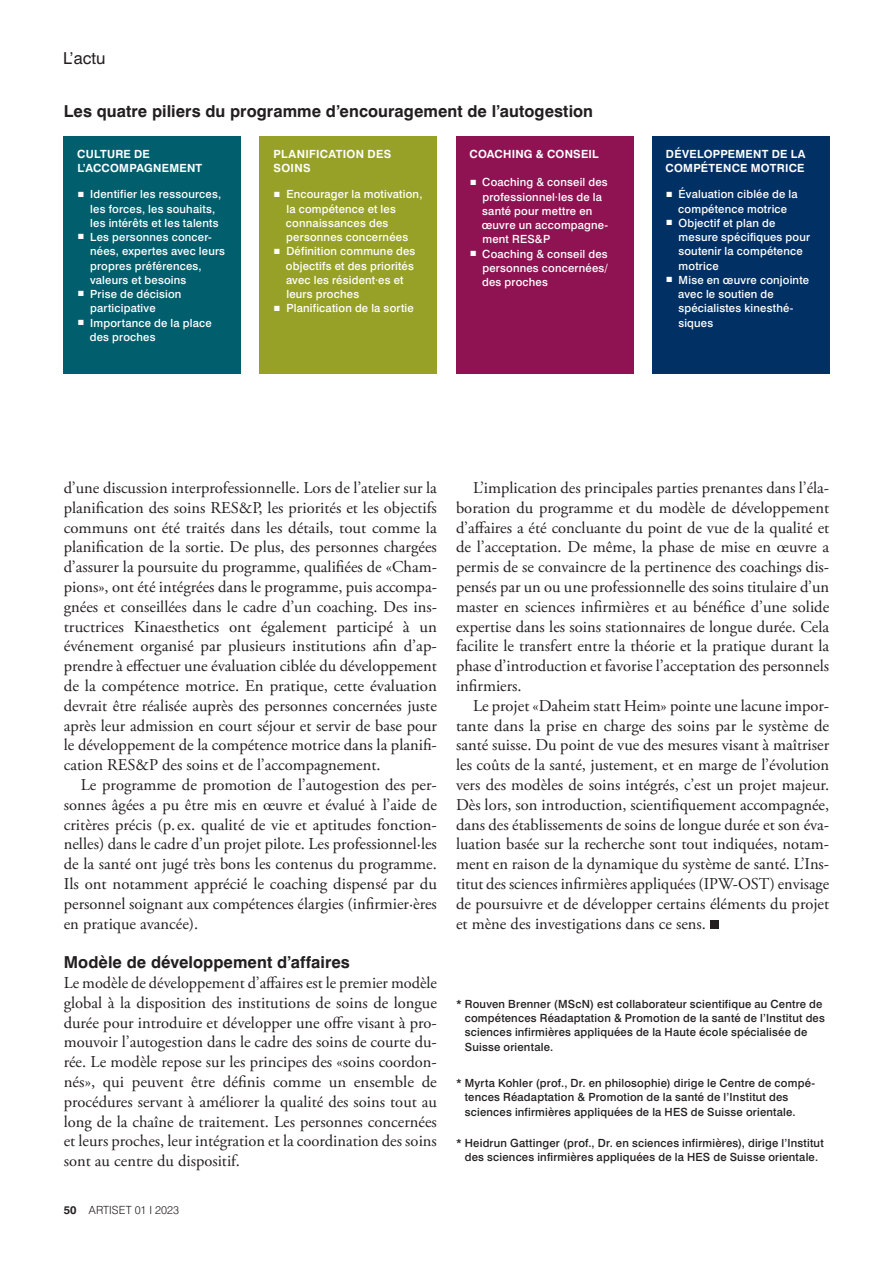
<style>
.page{position:relative;width:893px;height:1263px;background:#fff}
.page>*{position:absolute;margin:0;border:0;box-sizing:border-box;transform-origin:0 0}
.t1{font:16.5px/19.8px "Adobe Garamond Pro";color:#231f20;text-align:justify}
.t2{font:700 16.5px "Swiss 721 BT";letter-spacing:.005em;color:#231f20}
.t3{font:16.5px "Swiss 721 BT";color:#231f20}
.t4{font:500 11.25px/14.2px "Swiss 721 BT";letter-spacing:.02em;color:#fff}
.t5{font:500 11.25px/14.2px "Swiss 721 BT";letter-spacing:.015em;color:#231f20}
.t6{font:700 11.25px/14.2px "Swiss 721 BT";letter-spacing:.02em;color:#fff}
.t7{font:300 11.25px "Swiss 721 BT";color:#231f20}
.s1{font-weight:700}
</style>
<div class="page">
<div style="left:64px;top:137px;width:177px;height:237px;background:#005e6d"></div>
<div style="left:260px;top:137px;width:177px;height:237px;background:#97a128"></div>
<div style="left:456px;top:137px;width:177px;height:237px;background:#8f1252"></div>
<div style="left:652px;top:137px;width:177px;height:237px;background:#003064"></div>
<div style="left:710px;top:920px;width:9px;height:9px;background:#231f20"></div>
<p class="t3" style="left:63px;top:48px;width:44px">L’actu</p>
<p class="t2" style="left:64px;top:101px;width:531px">Les quatre piliers du programme d’encouragement de l’autogestion</p>
<p class="t6" style="left:77px;top:147px;width:127px">CULTURE DE<br>L’ACCOMPAGNEMENT</p>
<p class="t4" style="left:90px;top:187px;width:132px;text-indent:-12px">■ Identifier les ressources, les forces, les souhaits, les intérêts et les talents</p>
<p class="t4" style="left:90px;top:230px;width:137px;text-indent:-12px">■ Les personnes concer&shy;nées, expertes avec leurs propres préférences, valeurs et besoins</p>
<p class="t4" style="left:90px;top:287px;width:93px;text-indent:-12px">■ Prise de décision participative</p>
<p class="t4" style="left:90px;top:315px;width:123px;text-indent:-12px">■ Importance de la place des proches</p>
<p class="t6" style="left:274px;top:147px;width:119px">PLANIFICATION DES<br>SOINS</p>
<p class="t4" style="left:286px;top:187px;width:138px;text-indent:-12px">■ Encourager la motivation, la compétence et les connaissances des personnes concernées</p>
<p class="t4" style="left:286px;top:244px;width:131px;text-indent:-12px">■ Définition commune des objectifs et des priorités avec les résident·es et leurs proches</p>
<p class="t4" style="left:274px;top:301px;width:141px">■ Planification de la sortie</p>
<p class="t6" style="left:469px;top:147px;width:131px">COACHING &amp; CONSEIL</p>
<p class="t4" style="left:482px;top:175px;width:128px;text-indent:-11px">■ Coaching &amp; conseil des professionnel·les de la santé pour mettre en œuvre un accompagne&shy;ment RES&amp;P</p>
<p class="t4" style="left:482px;top:246px;width:127px;text-align:justify;text-indent:-12px">■ Coaching &amp; conseil des personnes concernées/ des proches</p>
<p class="t6" style="left:666px;top:147px;width:141px">DÉVELOPPEMENT DE LA<br>COMPÉTENCE MOTRICE</p>
<p class="t4" style="left:666px;top:187px;width:133px;text-align:center">■ Évaluation ciblée de la compétence motrice</p>
<p class="t4" style="left:678px;top:216px;width:133px;text-indent:-12px">■ Objectif et plan de mesure spécifiques pour soutenir la compétence motrice</p>
<p class="t4" style="left:678px;top:273px;width:132px;text-indent:-12px">■ Mise en œuvre conjointe avec le soutien de spécialistes kinesthé&shy;siques</p>
<p class="t1" style="left:64px;top:478px;width:375px">d’une discussion interprofessionnelle. Lors de l’atelier sur la planification des soins RES&amp;P, les priorités et les objectifs communs ont été traités dans les détails, tout comme la planification de la sortie. De plus, des personnes chargées d’assurer la poursuite du programme, qualifiées de «Cham&shy;pions», ont été intégrées dans le programme, puis accompa&shy;gnées et conseillées dans le cadre d’un coaching. Des ins&shy;tructrices Kinaesthetics ont également participé à un événement organisé par plusieurs institutions afin d’ap&shy;prendre à effectuer une évaluation ciblée du développement de la compétence motrice. En pratique, cette évaluation devrait être réalisée auprès des personnes concernées juste après leur admission en court séjour et servir de base pour le développement de la compétence motrice dans la planifi&shy;cation RES&amp;P des soins et de l’accompagnement.</p>
<p class="t1" style="left:64px;top:775px;width:375px;text-indent:17px">Le programme de promotion de l’autogestion des per&shy;sonnes âgées a pu être mis en œuvre et évalué à l’aide de critères précis (p.ex. qualité de vie et aptitudes fonction&shy;nelles) dans le cadre d’un projet pilote. Les professionnel∙les de la santé ont jugé très bons les contenus du programme.<br>Ils ont notamment apprécié le coaching dispensé par du personnel soignant aux compétences élargies (infirmier·ères en pratique avancée).</p>
<p class="t2" style="left:64px;top:952px;width:288px">Modèle de développement d’affaires</p>
<p class="t1" style="left:64px;top:973px;width:375px">Le modèle de développement d’affaires est le premier modèle global à la disposition des institutions de soins de longue durée pour introduire et développer une offre visant à pro&shy;mouvoir l’autogestion dans le cadre des soins de courte du&shy;rée. Le modèle repose sur les principes des «soins coordon&shy;nés», qui peuvent être définis comme un ensemble de procédures servant à améliorer la qualité des soins tout au long de la chaîne de traitement. Les personnes concernées et leurs proches, leur intégration et la coordination des soins sont au centre du dispositif.</p>
<p class="t7" style="left:64px;top:1203px;width:117px"><span class="s1">50</span> ARTISET 01 I 2023</p>
<p class="t1" style="left:456px;top:478px;width:375px;text-indent:17px">L’implication des principales parties prenantes dans l’éla&shy;boration du programme et du modèle de développement d’affaires a été concluante du point de vue de la qualité et de l’acceptation. De même, la phase de mise en œuvre a permis de se convaincre de la pertinence des coachings dis&shy;pensés par un ou une professionnelle des soins titulaire d’un master en sciences infirmières et au bénéfice d’une solide expertise dans les soins stationnaires de longue durée. Cela facilite le transfert entre la théorie et la pratique durant la phase d’introduction et favorise l’acceptation des personnels infirmiers.</p>
<p class="t1" style="left:456px;top:696px;width:375px;text-indent:17px">Le projet «Daheim statt Heim» pointe une lacune impor&shy;tante dans la prise en charge des soins par le système de santé suisse. Du point de vue des mesures visant à maîtriser les coûts de la santé, justement, et en marge de l’évolution vers des modèles de soins intégrés, c’est un projet majeur.<br>Dès lors, son introduction, scientifiquement accompagnée, dans des établissements de soins de longue durée et son éva&shy;luation basée sur la recherche sont tout indiquées, notam&shy;ment en raison de la dynamique du système de santé. L’Ins&shy;titut des sciences infirmières appliquées (IPW-OST) envisage de poursuivre et de développer certains éléments du projet et mène des investigations dans ce sens.</p>
<p class="t5" style="left:465px;top:997px;width:362px;text-indent:-9px">* Rouven Brenner (MScN) est collaborateur scientifique au Centre de compétences Réadaptation &amp; Promotion de la santé de l’Institut des sciences infirmières appliquées de la Haute école spécialisée de Suisse orientale.</p>
<p class="t5" style="left:465px;top:1076px;width:352px;text-indent:-9px">* Myrta Kohler (prof., Dr. en philosophie) dirige le Centre de compé&shy;tences Réadaptation &amp; Promotion de la santé de l’Institut des sciences infirmières appliquées de la HES de Suisse orientale.</p>
<p class="t5" style="left:456px;top:1135px;width:369px;text-align:center">* Heidrun Gattinger (prof., Dr. en sciences infirmières), dirige l’Institut des sciences infirmières appliquées de la HES de Suisse orientale.</p>
</div>
